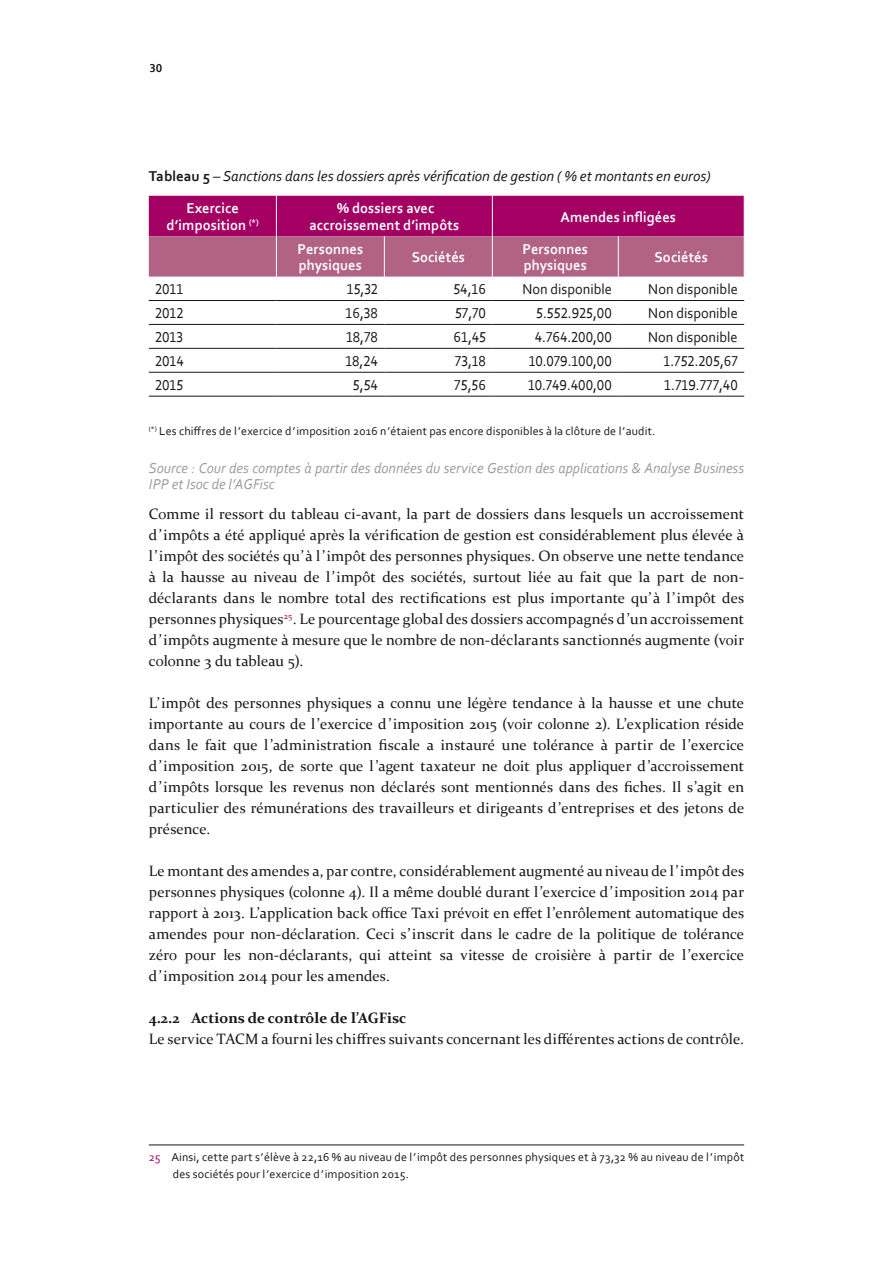
<style>
.page{position:relative;width:893px;height:1263px;background:#fff}
.page>*{position:absolute;margin:0;border:0;box-sizing:border-box;transform-origin:0 0}
.t1{font:15px/21px "Constantia";letter-spacing:.01em;color:#181716;text-align:justify}
.t2{font:15px "Corbel";color:#181716;scale:.96 1}
.t3{font:700 15px/16.5px "Corbel";letter-spacing:.01em;color:#fff;scale:.96 1}
.t4{font:italic 15px/16.5px "Corbel";color:#9c9c9d;scale:.96 1}
.t5{font:italic 15px/32.1px "Corbel";color:#181716}
.t6{font:700 15px "Constantia";color:#181716}
.t7{font:12px/16.5px "Corbel";letter-spacing:.015em;color:#181716}
.t8{font:700 12px "Corbel";color:#181716}
.s1{font-weight:700;font-style:normal}
.s2{font-weight:700;font-style:normal;color:#fff}
.s3{color:#a40064}
</style>
<div class="page">
<svg style="left:149px;top:196px;width:595px;height:81px;background:#ab3275"></svg>
<hr style="left:276px;top:196px;width:1px;height:40px;background:#fff">
<hr style="left:492px;top:196px;width:1px;height:40px;background:#fff">
<hr style="left:276px;top:236px;width:1px;height:41px;background:#fff">
<hr style="left:384px;top:236px;width:1px;height:41px;background:#fff">
<hr style="left:492px;top:236px;width:1px;height:41px;background:#fff">
<hr style="left:618px;top:236px;width:1px;height:41px;background:#fff">
<hr style="left:149px;top:300px;width:127px;height:1px;background:#181716">
<hr style="left:276px;top:300px;width:108px;height:1px;background:#181716">
<hr style="left:384px;top:300px;width:108px;height:1px;background:#181716">
<hr style="left:492px;top:300px;width:126px;height:1px;background:#181716">
<hr style="left:618px;top:300px;width:126px;height:1px;background:#181716">
<hr style="left:149px;top:324px;width:127px;height:1px;background:#181716">
<hr style="left:276px;top:324px;width:108px;height:1px;background:#181716">
<hr style="left:384px;top:324px;width:108px;height:1px;background:#181716">
<hr style="left:492px;top:324px;width:126px;height:1px;background:#181716">
<hr style="left:618px;top:324px;width:126px;height:1px;background:#181716">
<hr style="left:149px;top:348px;width:127px;height:1px;background:#181716">
<hr style="left:276px;top:348px;width:108px;height:1px;background:#181716">
<hr style="left:384px;top:348px;width:108px;height:1px;background:#181716">
<hr style="left:492px;top:348px;width:126px;height:1px;background:#181716">
<hr style="left:618px;top:348px;width:126px;height:1px;background:#181716">
<hr style="left:149px;top:372px;width:127px;height:1px;background:#181716">
<hr style="left:276px;top:372px;width:108px;height:1px;background:#181716">
<hr style="left:384px;top:372px;width:108px;height:1px;background:#181716">
<hr style="left:492px;top:372px;width:126px;height:1px;background:#181716">
<hr style="left:618px;top:372px;width:126px;height:1px;background:#181716">
<hr style="left:149px;top:396px;width:127px;height:1px;background:#181716">
<hr style="left:276px;top:396px;width:108px;height:1px;background:#181716">
<hr style="left:384px;top:396px;width:108px;height:1px;background:#181716">
<hr style="left:492px;top:396px;width:126px;height:1px;background:#181716">
<hr style="left:618px;top:396px;width:126px;height:1px;background:#181716">
<hr style="left:149px;top:1145px;width:595px;height:1px;background:#181716">
<p class="t8" style="left:150px;top:60px;width:14px">30</p>
<p class="t5" style="left:186px;top:160px;width:526px;text-indent:-38px"><span class="s1">Tableau 5</span> – Sanctions dans les dossiers après vérification de gestion ( % et montants en euros)<br><span class="s2">Exercice</span></p>
<p class="t3" style="left:167px;top:216px;width:97px">d’imposition <sup>(*)</sup></p>
<p class="t3" style="left:309px;top:200px;width:158px;text-align:center">% dossiers avec accroissement d’impôts</p>
<p class="t3" style="left:561px;top:208px;width:122px">Amendes infligées</p>
<p class="t3" style="left:298px;top:240px;width:70px">Personnes physiques</p>
<p class="t3" style="left:412px;top:248px;width:57px">Sociétés</p>
<p class="t3" style="left:523px;top:240px;width:70px">Personnes physiques</p>
<p class="t3" style="left:655px;top:248px;width:57px">Sociétés</p>
<p class="t2" style="left:155px;top:280px;width:31px">2011</p>
<p class="t2" style="left:347px;top:280px;width:34px">15,32</p>
<p class="t2" style="left:453px;top:280px;width:35px">54,16</p>
<p class="t2" style="left:522px;top:280px;width:95px">Non disponible</p>
<p class="t2" style="left:648px;top:280px;width:95px">Non disponible</p>
<p class="t2" style="left:155px;top:304px;width:31px">2012</p>
<p class="t2" style="left:346px;top:304px;width:35px">16,38</p>
<p class="t2" style="left:455px;top:304px;width:34px">57,70</p>
<p class="t2" style="left:536px;top:304px;width:80px">5.552.925,00</p>
<p class="t2" style="left:648px;top:304px;width:95px">Non disponible</p>
<p class="t2" style="left:155px;top:328px;width:31px">2013</p>
<p class="t2" style="left:346px;top:328px;width:35px">18,78</p>
<p class="t2" style="left:454px;top:328px;width:35px">61,45</p>
<p class="t2" style="left:535px;top:328px;width:82px">4.764.200,00</p>
<p class="t2" style="left:648px;top:328px;width:95px">Non disponible</p>
<p class="t2" style="left:155px;top:352px;width:31px">2014</p>
<p class="t2" style="left:345px;top:352px;width:35px">18,24</p>
<p class="t2" style="left:455px;top:352px;width:34px">73,18</p>
<p class="t2" style="left:529px;top:352px;width:88px">10.079.100,00</p>
<p class="t2" style="left:663px;top:352px;width:79px">1.752.205,67</p>
<p class="t2" style="left:155px;top:375px;width:31px">2015</p>
<p class="t2" style="left:353px;top:375px;width:28px">5,54</p>
<p class="t2" style="left:454px;top:375px;width:34px">75,56</p>
<p class="t2" style="left:528px;top:375px;width:89px">10.749.400,00</p>
<p class="t2" style="left:664px;top:375px;width:78px">1.719.777,40</p>
<p class="t7" style="left:149px;top:423px;width:508px"><sup>(*)</sup> Les chiffres de l’exercice d’imposition 2016 n’étaient pas encore disponibles à la clôture de l’audit.</p>
<p class="t4" style="left:149px;top:459px;width:622px">Source : Cour des comptes à partir des données du service Gestion des applications &amp; Analyse Business<br>IPP et Isoc de l’AGFisc</p>
<p class="t1" style="left:149px;top:503px;width:597px">Comme il ressort du tableau ci-avant, la part de dossiers dans lesquels un accroissement d’impôts a été appliqué après la vérification de gestion est considérablement plus élevée à l’impôt des sociétés qu’à l’impôt des personnes physiques. On observe une nette tendance à la hausse au niveau de l’impôt des sociétés, surtout liée au fait que la part de non&shy;déclarants dans le nombre total des rectifications est plus importante qu’à l’impôt des personnes physiques<sup>25</sup>. Le pourcentage global des dossiers accompagnés d’un accroissement d’impôts augmente à mesure que le nombre de non-déclarants sanctionnés augmente (voir colonne 3 du tableau 5).</p>
<p class="t1" style="left:149px;top:692px;width:597px">L’impôt des personnes physiques a connu une légère tendance à la hausse et une chute importante au cours de l’exercice d’imposition 2015 (voir colonne 2). L’explication réside dans le fait que l’administration fiscale a instauré une tolérance à partir de l’exercice d’imposition 2015, de sorte que l’agent taxateur ne doit plus appliquer d’accroissement d’impôts lorsque les revenus non déclarés sont mentionnés dans des fiches. Il s’agit en particulier des rémunérations des travailleurs et dirigeants d’entreprises et des jetons de présence.</p>
<p class="t1" style="left:149px;top:860px;width:597px">Le montant des amendes a, par contre, considérablement augmenté au niveau de l’impôt des personnes physiques (colonne 4). Il a même doublé durant l’exercice d’imposition 2014 par rapport à 2013. L’application back office Taxi prévoit en effet l’enrôlement automatique des amendes pour non-déclaration. Ceci s’inscrit dans le cadre de la politique de tolérance zéro pour les non-déclarants, qui atteint sa vitesse de croisière à partir de l’exercice d’imposition 2014 pour les amendes.</p>
<p class="t6" style="left:149px;top:1008px;width:259px">4.2.2 Actions de contrôle de l’AGFisc</p>
<p class="t1" style="left:149px;top:1028px;width:597px">Le service TACM a fourni les chiffres suivants concernant les différentes actions de contrôle.</p>
<p class="t7" style="left:173px;top:1149px;width:573px;text-indent:-24px"><span class="s3">25</span> Ainsi, cette part s’élève à 22,16 % au niveau de l’impôt des personnes physiques et à 73,32 % au niveau de l’impôt des sociétés pour l’exercice d’imposition 2015.</p>
</div>
